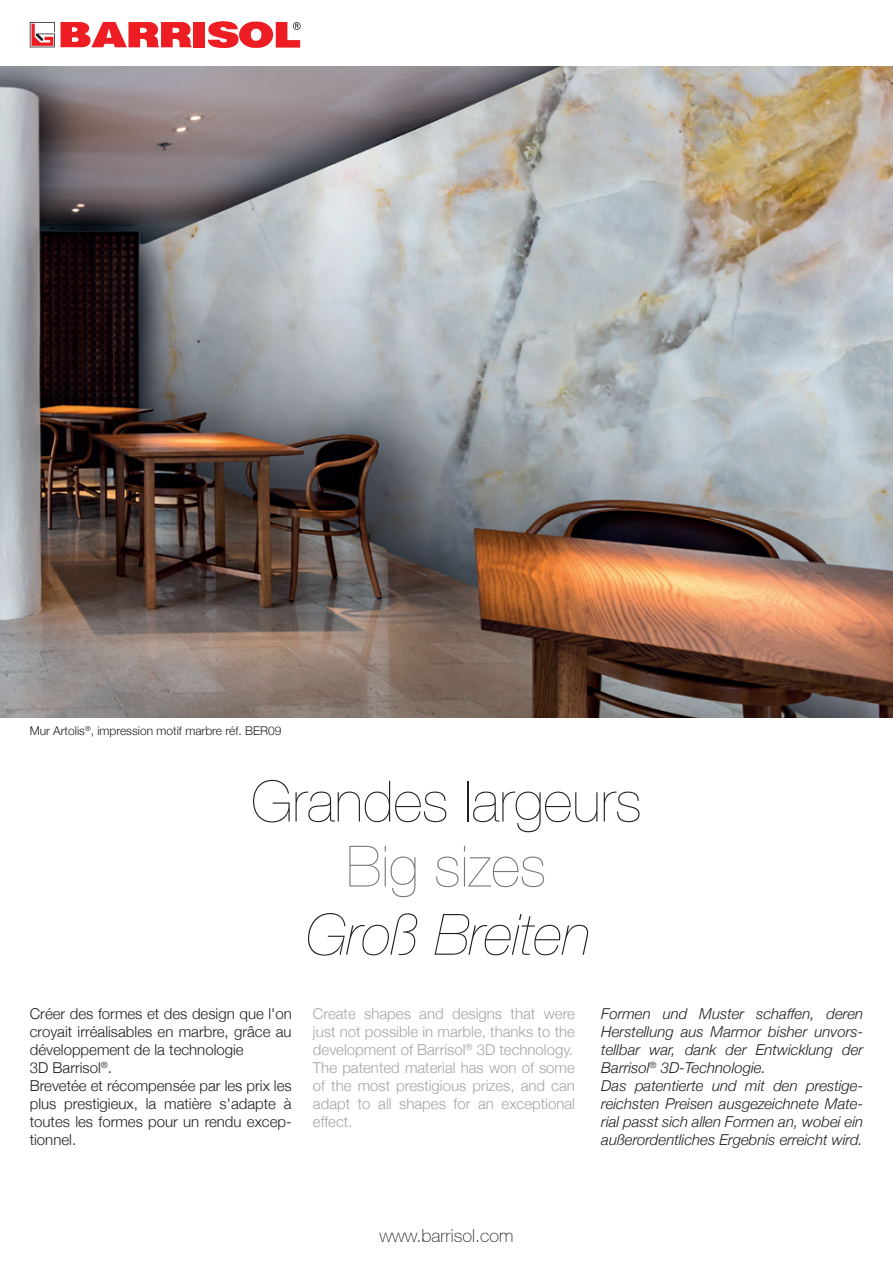
<style>
.page{position:relative;width:893px;height:1263px;background:#fff}
.page>*{position:absolute;margin:0;border:0;box-sizing:border-box;transform-origin:0 0}
.t1{font:200 57px "Helvetica Neue";color:#231f20}
.t2{font:italic 200 57px "Helvetica Neue";color:#231f20}
.t3{font:200 57px "Helvetica Neue";color:#76787b}
.t4{font:100 18px "Helvetica 35";color:#231f20}
.t5{font:italic 300 15px/18px "Helvetica Neue";color:#231f20}
.t6{font:300 15px/18px "Helvetica Neue";color:#231f20}
.t7{font:300 15px/18px "Helvetica Neue";color:#a3a4a8}
.t8{font:300 12px "Helvetica Neue";color:#231f20}
</style>
<div class="page">
<svg style="left:30px;top:22px;width:25px;height:25px"></svg>
<div style="left:194px;top:22px;width:11px;height:25px;background:#ee1d23"></div>
<svg style="left:61px;top:22px;width:131px;height:25px"></svg>
<svg style="left:207px;top:21px;width:94px;height:27px"></svg>
<img style="left:0;top:67px;width:893px;height:651px">
<p class="t8" style="left:30px;top:721px;width:253px">Mur Artolis<sup>®</sup>, impression motif marbre réf. BER09</p>
<h1 class="t1" style="left:251px;top:757px;width:392px">Grandes largeurs</h1>
<h1 class="t3" style="left:347px;top:822px;width:201px">Big sizes</h1>
<h1 class="t2" style="left:306px;top:890px;width:286px">Groß Breiten</h1>
<p class="t6" style="left:30px;top:1004px;width:263px">Créer des formes et des design que l'on croyait irréalisables en marbre, grâce au développement de la technologie<br>3D Barrisol<sup>®</sup>.<br>Brevetée et récompensée par les prix les plus prestigieux, la matière s'adapte à toutes les formes pour un rendu excep&shy;tionnel.</p>
<p class="t7" style="left:313px;top:1004px;width:263px">Create shapes and designs that were just not possible in marble, thanks to the development of Barrisol<sup>®</sup> 3D technology.<br>The patented material has won of some of the most prestigious prizes, and can adapt to all shapes for an exceptional effect.</p>
<p class="t5" style="left:601px;top:1004px;width:263px">Formen und Muster schaffen, deren Herstellung aus Marmor bisher unvors&shy;tellbar war, dank der Entwicklung der Barrisol<sup>®</sup> 3D-Technologie.<br>Das patentierte und mit den prestige&shy;reichsten Preisen ausgezeichnete Mate&shy;rial passt sich allen Formen an, wobei ein außerordentliches Ergebnis erreicht wird.</p>
<p class="t4" style="left:380px;top:1225px;width:135px">www.barrisol.com</p>
</div>
